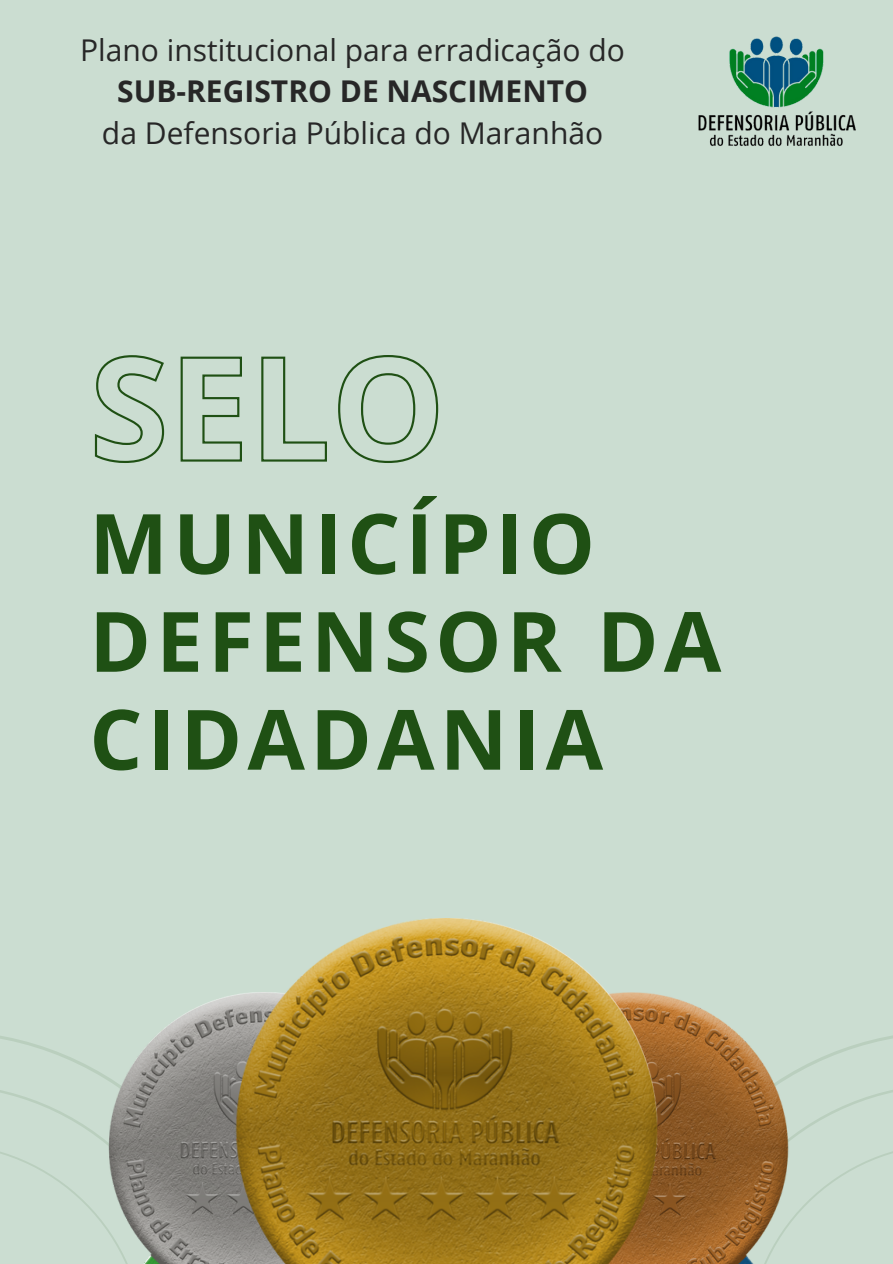
<style>
.page{position:relative;width:893px;height:1264px;background:#fff}
.page>*{position:absolute;margin:0;border:0;box-sizing:border-box;transform-origin:0 0}
.t1{font:700 83.25px/97.8px "Open Sans";letter-spacing:.065em;color:#1f5014}
.t2{font:30px "Open Sans";color:#272727}
.t3{font:700 30px "Open Sans";color:#272727}
</style>
<div class="page">
<div style="left:0;top:0;width:892px;height:1263px;background:#cbddd1"></div>
<img style="left:698px;top:36px;width:158px;height:110px">
<svg style="left:0;top:1036px;width:94px;height:177px"></svg>
<svg style="left:94px;top:355px;width:345px;height:108px"></svg>
<img style="left:94px;top:1008px;width:102px;height:255px">
<svg style="left:799px;top:1036px;width:93px;height:176px"></svg>
<img style="left:697px;top:1006px;width:102px;height:257px">
<img style="left:196px;top:919px;width:501px;height:344px">
<p class="t2" style="left:80px;top:29px;width:546px">Plano institucional para erradicação do</p>
<p class="t3" style="left:117px;top:70px;width:472px">SUB-REGISTRO DE NASCIMENTO</p>
<h1 class="t2" style="left:102px;top:112px;width:502px">da Defensoria Pública do Maranhão</h1>
<p class="t1" style="left:89px;top:492px;width:633px">MUNICÍPIO<br>DEFENSOR DA<br>CIDADANIA</p>
</div>
